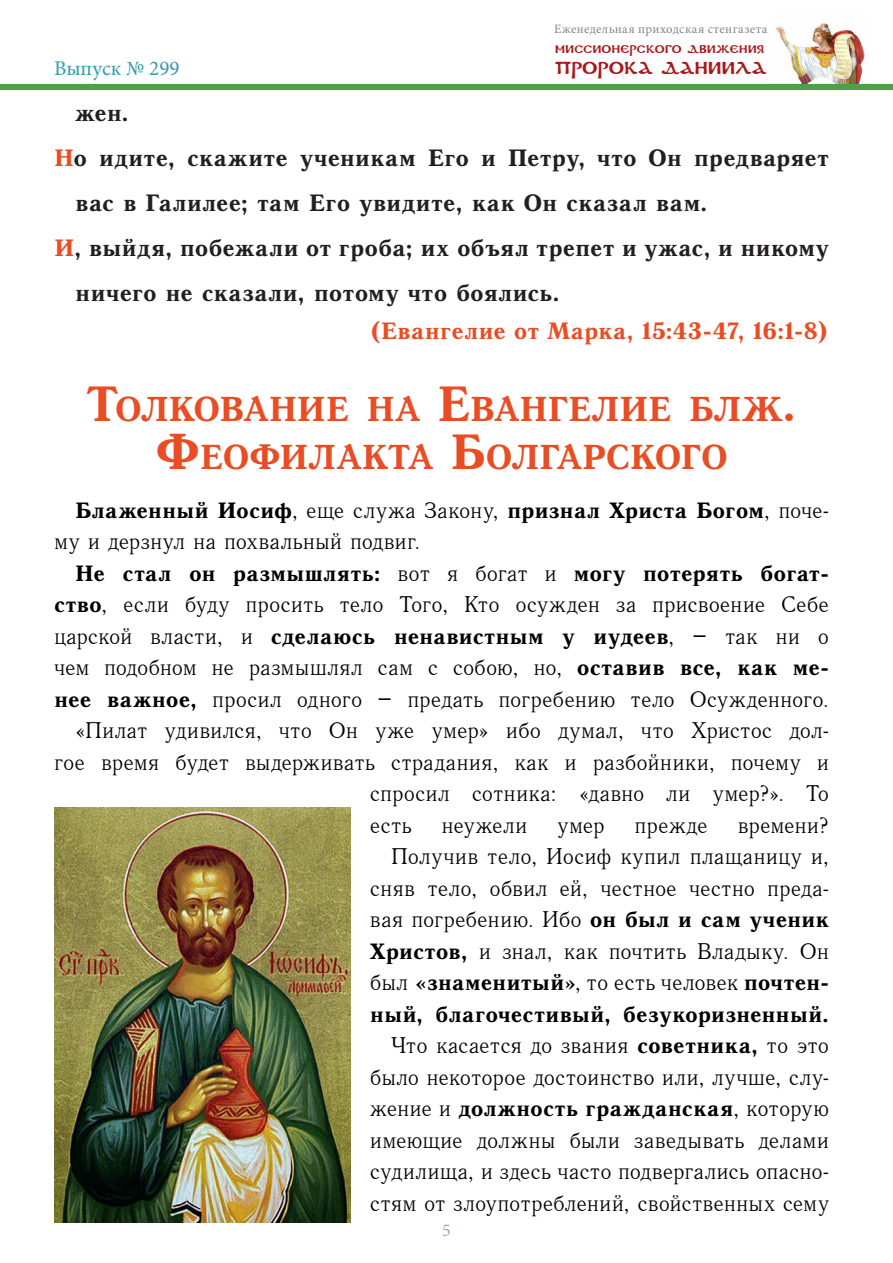
<style>
.page{position:relative;width:893px;height:1263px;background:#fff}
.page>*{position:absolute;margin:0;border:0;box-sizing:border-box;transform-origin:0 0}
.Заголовок_для_Св_Пис{font:700 33.6px/48px "Quant Antiqua";letter-spacing:-.01em;color:#e84d24;text-align:center}
.Св_Писание__текст{font:700 24px/45px "Antiqua";letter-spacing:-.005em;color:#231f20}
.Св_Писание__текст-2{font:700 24px "Antiqua";letter-spacing:-.01em;color:#e84d24}
._2__Основной_текст{font:22.5px/31.5px "Antiqua";color:#000;text-align:justify}
.t1{font:21px "Minion Pro";color:#2e9daa}
.t2{font:18px "Minion Pro";color:#9fa9a4}
.t3{font:17.1px "DS Coptic";letter-spacing:.01em;color:#aa181b}
.t4{font:12.75px "Minion Pro";letter-spacing:.03em;color:#7f8885}
.t5{font:10.95px "DS Coptic";letter-spacing:.025em;color:#aa181b}
.s1{color:#e84d24}
.s2{font-size:48px}
.s3{font-weight:700}
</style>
<div class="page">
<img style="left:776px;top:23px;width:89px;height:61px">
<div style="left:0;top:84px;width:893px;height:5px;background:#4aa14a"></div>
<img style="left:54px;top:807px;width:297px;height:415px">
<p class="t1" style="left:54px;top:54px;width:127px">Выпуск № 299</p>
<p class="t4" style="left:554px;top:21px;width:215px">Еженедельная приходская стенгазета</p>
<p class="t5" style="left:555px;top:42px;width:210px">Миссионерского движения</p>
<p class="t3" style="left:555px;top:57px;width:213px">ПРОРОКА ДАНИИЛА</p>
<p class="Св_Писание__текст" style="left:75px;top:91px;width:55px">жен.</p>
<p class="Св_Писание__текст" style="left:75px;top:136px;width:755px;text-indent:-21px"><span class="s1">Н</span>о идите, скажите ученикам Его и Петру, что Он предваряет вас в Галилее; там Его увидите, как Он сказал вам.</p>
<p class="Св_Писание__текст" style="left:75px;top:226px;width:755px;text-indent:-21px"><span class="s1">И</span>, выйдя, побежали от гроба; их объял трепет и ужас, и никому ничего не сказали, потому что боялись.</p>
<p class="Св_Писание__текст-2" style="left:369px;top:318px;width:461px">(Евангелие от Марка, 15:43-47, 16:1-8)</p>
<p class="Заголовок_для_Св_Пис" style="left:86px;top:384px;width:712px"><span class="s2">Т</span>олкование на <span class="s2">Е</span>вангелие блж<span class="s2">.<br>Ф</span>еофилакта <span class="s2">Б</span>олгарского</p>
<p class="_2__Основной_текст" style="left:54px;top:495px;width:777px;text-indent:21px"><span class="s3">Блаженный Иосиф</span>, еще служа Закону, <span class="s3">признал Христа Богом</span>, поче&shy;му и дерзнул на похвальный подвиг.</p>
<p class="_2__Основной_текст" style="left:54px;top:558px;width:777px;text-indent:21px"><span class="s3">Не стал он размышлять:</span> вот я богат и <span class="s3">могу потерять богат&shy;ство</span>, если буду просить тело Того, Кто осужден за присвоение Себе царской власти, и <span class="s3">сделаюсь ненавистным у иудеев</span>, – так ни о чем подобном не размышлял сам с собою, но, <span class="s3">оставив все, как ме&shy;нее важное,</span> просил одного – предать погребению тело Осужденного.</p>
<p class="_2__Основной_текст" style="left:75px;top:715px;width:755px">«Пилат удивился, что Он уже умер» ибо думал, что Христос дол-</p>
<p class="_2__Основной_текст" style="left:54px;top:747px;width:777px">гое время будет выдерживать страдания, как и разбойники, почему и</p>
<p class="_2__Основной_текст" style="left:370px;top:778px;width:461px">спросил сотника: «давно ли умер?». То</p>
<p class="_2__Основной_текст" style="left:370px;top:810px;width:43px">есть</p>
<p class="_2__Основной_текст" style="left:441px;top:810px;width:87px">неужели</p>
<p class="_2__Основной_текст" style="left:557px;top:810px;width:49px">умер</p>
<p class="_2__Основной_текст" style="left:634px;top:810px;width:75px">прежде</p>
<p class="_2__Основной_текст" style="left:738px;top:810px;width:93px">времени?</p>
<p class="_2__Основной_текст" style="left:370px;top:841px;width:461px;text-indent:21px">Получив тело, Иосиф купил плащаницу и, сняв тело, обвил ей, честное честно преда&shy;вая погребению. Ибо <span class="s3">он был и сам ученик Христов,</span> и знал, как почтить Владыку. Он был <span class="s3">«знаменитый»</span>, то есть человек <span class="s3">почтен&shy;ный, благочестивый, безукоризненный.</span></p>
<p class="_2__Основной_текст" style="left:370px;top:1030px;width:461px;text-indent:21px">Что касается до звания <span class="s3">советника,</span> то это было некоторое достоинство или, лучше, слу&shy;жение и <span class="s3">должность гражданская</span>, которую имеющие должны были заведывать делами судилища, и здесь часто подвергались опасно&shy;стям от злоупотреблений, свойственных сему</p>
<p class="t2" style="left:442px;top:1218px;width:10px">5</p>
</div>
